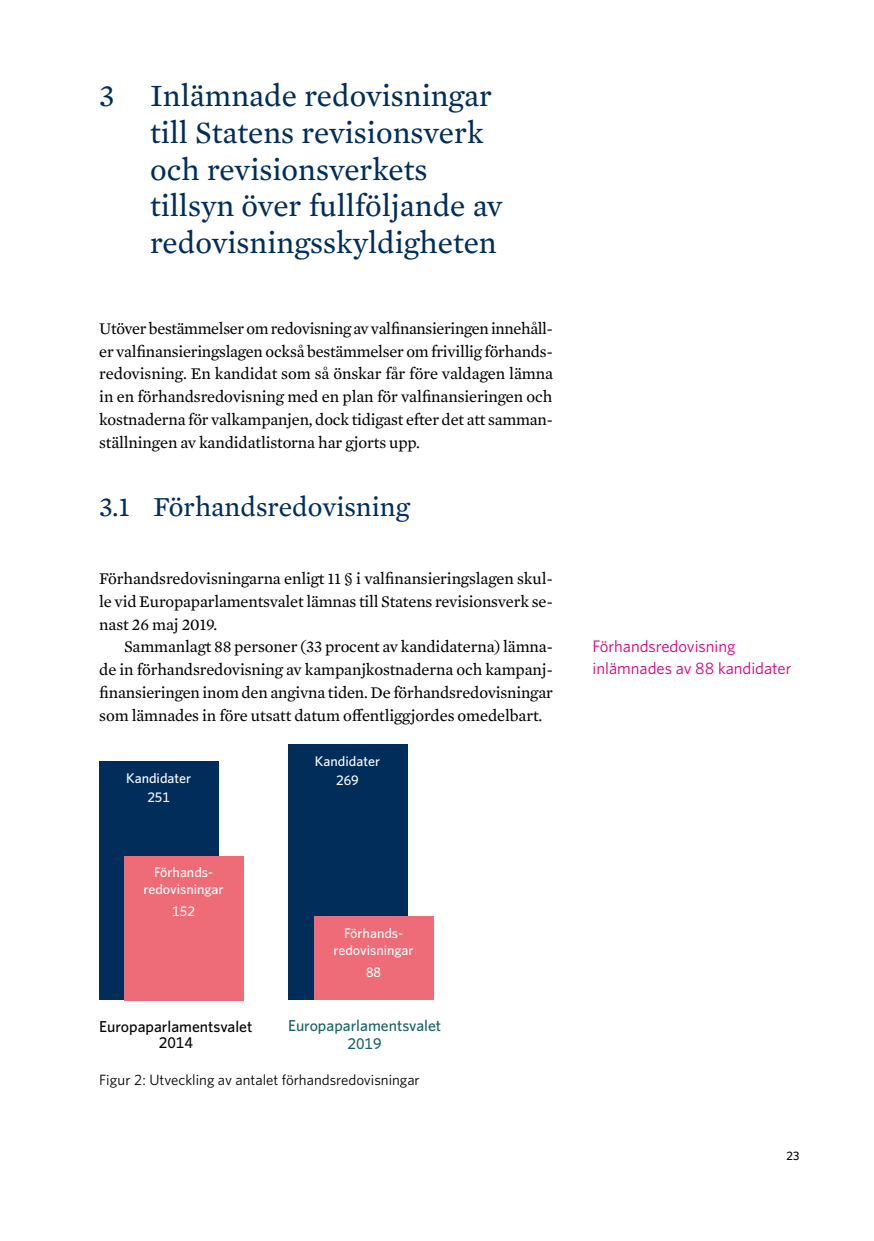
<style>
.page{position:relative;width:874px;height:1241px;background:#fff}
.page>*{position:absolute;margin:0;border:0;box-sizing:border-box;transform-origin:0 0}
.t1{font:31.5px/36.8px "Mercury Text G2";color:#012d5b}
.t2{font:28px "Mercury Text G2";color:#012d5b}
.t3{font:16.62px/22.8px "Mercury Text G2";letter-spacing:-.005em;color:#000;text-align:justify}
.t4{font:16.62px/21px "Whitney";color:#d4007f}
.t5{font:500 15.75px/15.8px "Whitney";color:#000;text-align:center}
.t6{font:500 15.75px/17.5px "Whitney";color:#186365;text-align:center}
.t7{font:14.88px "Whitney";color:#000}
.t8{font:500 14px/19.2px "Whitney";color:#fff;text-align:center}
.t9{font:500 12.25px "Whitney";color:#000}
</style>
<div class="page">
<div style="left:99px;top:761px;width:119px;height:238px;background:#012d5b"></div>
<div style="left:124px;top:855px;width:119px;height:145px;background:#ed6c77"></div>
<div style="left:288px;top:744px;width:119px;height:255px;background:#012d5b"></div>
<div style="left:314px;top:916px;width:119px;height:84px;background:#ed6c77"></div>
<h1 class="t1" style="left:150px;top:76px;width:354px;text-indent:-51px">3 Inlämnade redovisningar till Statens revisionsverk och revisionsverkets tillsyn över fullföljande av redovisningsskyldigheten</h1>
<p class="t3" style="left:99px;top:316px;width:455px">Utöver bestämmelser om redovisning av valfinansieringen innehåll&shy;er valfinansieringslagen också bestämmelser om frivillig förhands&shy;redovisning. En kandidat som så önskar får före valdagen lämna in en förhandsredovisning med en plan för valfinansieringen och kostnaderna för valkampanjen, dock tidigast efter det att samman&shy;ställningen av kandidatlistorna har gjorts upp.</p>
<h2 class="t2" style="left:99px;top:486px;width:312px">3.1 Förhandsredovisning</h2>
<p class="t3" style="left:99px;top:566px;width:455px">Förhandsredovisningarna enligt 11 § i valfinansieringslagen skul-</p>
<p class="t3" style="left:99px;top:589px;width:455px">le vid Europaparlamentsvalet lämnas till Statens revisionsverk se-</p>
<p class="t3" style="left:99px;top:612px;width:119px">nast 26 maj 2019.</p>
<p class="t3" style="left:124px;top:634px;width:430px">Sammanlagt 88 personer (33 procent av kandidaterna) lämna-</p>
<p class="t3" style="left:99px;top:657px;width:455px">de in förhandsredovisning av kampanjkostnaderna och kampanj-</p>
<p class="t3" style="left:99px;top:680px;width:455px">finansieringen inom den angivna tiden. De förhandsredovisningar</p>
<p class="t3" style="left:99px;top:703px;width:444px">som lämnades in före utsatt datum offentliggjordes omedelbart.</p>
<p class="t8" style="left:126px;top:768px;width:67px">Kandidater<br>251</p>
<p class="t8" style="left:143px;top:863px;width:81px;line-height:16.8px">Förhands&shy;redovisningar</p>
<p class="t8" style="left:172px;top:901px;width:24px">152</p>
<p class="t5" style="left:99px;top:1018px;width:155px">Europaparlamentsvalet<br>2014</p>
<p class="t8" style="left:315px;top:751px;width:67px">Kandidater<br>269</p>
<p class="t8" style="left:333px;top:924px;width:81px;line-height:16.8px">Förhands&shy;redovisningar</p>
<p class="t8" style="left:366px;top:961px;width:17px">88</p>
<p class="t6" style="left:288px;top:1016px;width:155px">Europaparlamentsvalet<br>2019</p>
<p class="t7" style="left:99px;top:1069px;width:322px">Figur 2: Utveckling av antalet förhandsredovisningar</p>
<p class="t4" style="left:592px;top:635px;width:200px">Förhandsredovisning inlämnades av 88 kandidater</p>
<p class="t9" style="left:786px;top:1147px;width:14px">23</p>
</div>
